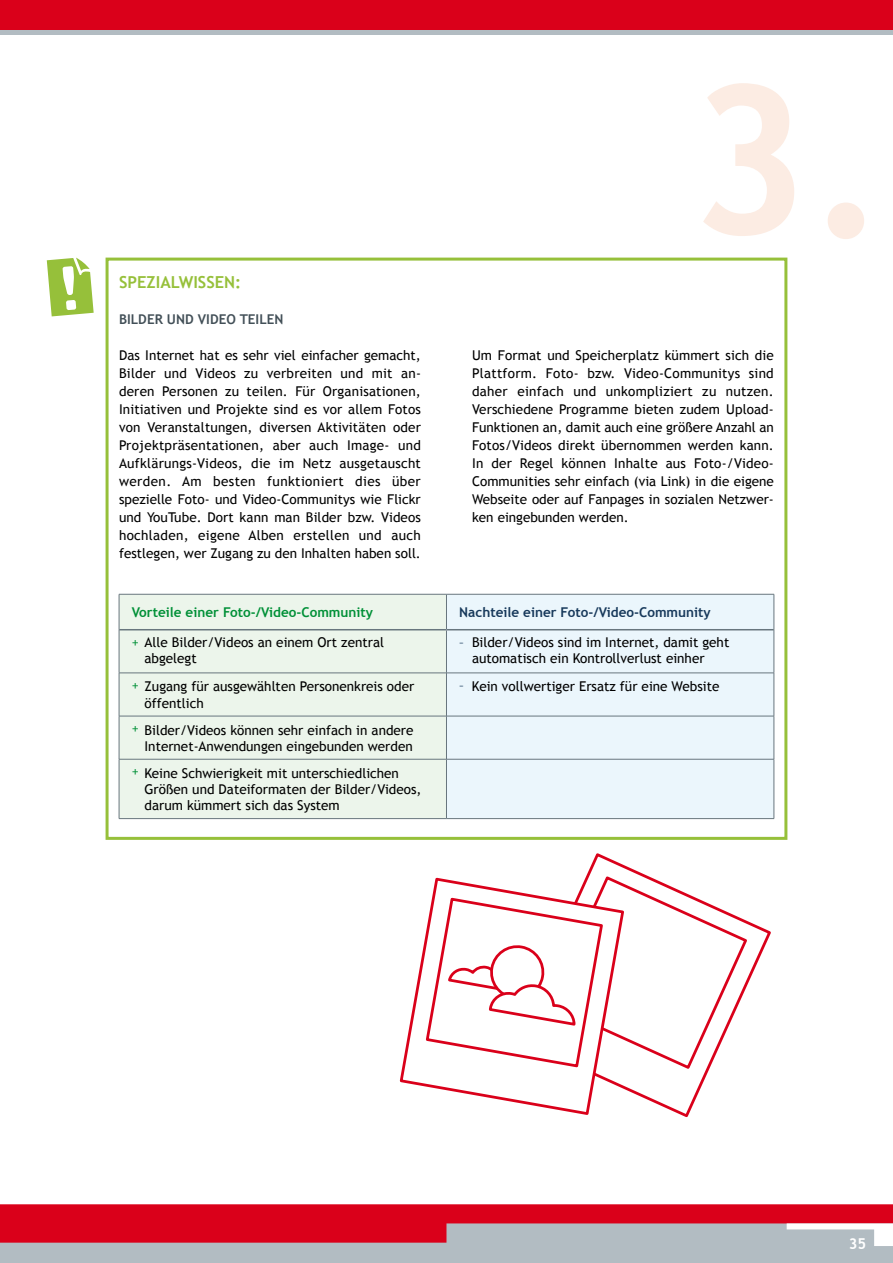
<style>
.page{position:relative;width:893px;height:1263px;background:#fff}
.page>*{position:absolute;margin:0;border:0;box-sizing:border-box;transform-origin:0 0}
.t1{font:700 207.15px "Trebuchet MS";color:#fcece3}
.t2{font:700 16.5px "Trebuchet MS";color:#96c03a}
.t3{font:700 15px "Trebuchet MS";color:#fff}
.t4{font:13.5px/18px "Trebuchet MS";color:#000}
.t5{font:700 13.5px "Trebuchet MS";color:#17395b}
.t6{font:700 13.5px "Trebuchet MS";color:#009037}
.t7{font:700 13.5px "Trebuchet MS";color:#435058}
.s1{color:#009037}
.s2{color:#17395b}
</style>
<div class="page">
<div style="left:106px;top:258px;width:681px;height:582px;border:3px solid #96c03a"></div>
<svg style="left:47px;top:258px;width:47px;height:58px"></svg>
<div style="left:120px;top:595px;width:326px;height:223px;background:#ecf5eb"></div>
<div style="left:447px;top:595px;width:327px;height:223px;background:#ebf6fc"></div>
<hr style="left:119px;top:594px;width:327px;height:1px;background:#68767e">
<hr style="left:119px;top:594px;width:1px;height:36px;background:#68767e">
<hr style="left:446px;top:594px;width:328px;height:1px;background:#68767e">
<hr style="left:446px;top:594px;width:1px;height:35px;background:#68767e">
<hr style="left:774px;top:594px;width:1px;height:36px;background:#68767e">
<hr style="left:119px;top:630px;width:1px;height:43px;background:#68767e">
<hr style="left:446px;top:630px;width:1px;height:43px;background:#68767e">
<hr style="left:774px;top:630px;width:1px;height:43px;background:#68767e">
<hr style="left:119px;top:673px;width:327px;height:1px;background:#68767e">
<hr style="left:119px;top:673px;width:1px;height:43px;background:#68767e">
<hr style="left:446px;top:673px;width:328px;height:1px;background:#68767e">
<hr style="left:446px;top:673px;width:1px;height:43px;background:#68767e">
<hr style="left:774px;top:673px;width:1px;height:43px;background:#68767e">
<hr style="left:119px;top:716px;width:327px;height:1px;background:#68767e">
<hr style="left:119px;top:716px;width:1px;height:43px;background:#68767e">
<hr style="left:446px;top:716px;width:328px;height:1px;background:#68767e">
<hr style="left:446px;top:716px;width:1px;height:43px;background:#68767e">
<hr style="left:774px;top:716px;width:1px;height:43px;background:#68767e">
<hr style="left:119px;top:759px;width:327px;height:1px;background:#68767e">
<hr style="left:119px;top:759px;width:1px;height:59px;background:#68767e">
<hr style="left:446px;top:759px;width:328px;height:1px;background:#68767e">
<hr style="left:446px;top:759px;width:1px;height:59px;background:#68767e">
<hr style="left:774px;top:759px;width:1px;height:59px;background:#68767e">
<hr style="left:119px;top:818px;width:327px;height:1px;background:#68767e">
<hr style="left:446px;top:818px;width:328px;height:1px;background:#68767e">
<hr style="left:119px;top:629px;width:327px;height:1px;background:#68767e">
<hr style="left:446px;top:629px;width:328px;height:1px;background:#68767e">
<svg style="left:587px;top:853px;width:184px;height:264px"></svg>
<svg style="left:399px;top:944px;width:227px;height:173px"></svg>
<svg style="left:424px;top:874px;width:325px;height:197px"></svg>
<div style="left:0;top:1220px;width:893px;height:43px;background:#b2bcc2"></div>
<div style="left:0;top:0;width:893px;height:30px;background:#da001a"></div>
<svg style="left:0;top:1204px;width:893px;height:42px"></svg>
<div style="left:0;top:30px;width:893px;height:5px;background:#b2bcc2"></div>
<h1 class="t1" style="left:689px;top:31px;width:199px">3.</h1>
<p class="t2" style="left:119px;top:272px;width:124px">SPEZIALWISSEN:</p>
<p class="t7" style="left:119px;top:311px;width:166px">BILDER UND VIDEO TEILEN</p>
<p class="t4" style="left:119px;top:346px;width:303px;text-align:justify">Das Internet hat es sehr viel einfacher gemacht, Bilder und Videos zu verbreiten und mit an&shy;deren Personen zu teilen. Für Organisationen, Initiativen und Projekte sind es vor allem Fotos von Veranstaltungen, diversen Aktivitäten oder Projektpräsentationen, aber auch Image- und Aufklärungs-Videos, die im Netz ausgetauscht werden. Am besten funktioniert dies über spezielle Foto- und Video-Communitys wie Flickr und YouTube. Dort kann man Bilder bzw. Videos hochladen, eigene Alben erstellen und auch festlegen, wer Zugang zu den Inhalten haben soll.</p>
<p class="t4" style="left:472px;top:346px;width:303px;text-align:justify">Um Format und Speicherplatz kümmert sich die Plattform. Foto- bzw. Video-Communitys sind daher einfach und unkompliziert zu nutzen.<br>Verschiedene Programme bieten zudem Upload-Funktionen an, damit auch eine größere Anzahl an Fotos/Videos direkt übernommen werden kann.<br>In der Regel können Inhalte aus Foto-/Video-Communities sehr einfach (via Link) in die eigene Webseite oder auf Fanpages in sozialen Netzwer&shy;ken eingebunden werden.</p>
<p class="t6" style="left:132px;top:604px;width:243px">Vorteile einer Foto-/Video-Community</p>
<p class="t5" style="left:459px;top:604px;width:253px">Nachteile einer Foto-/Video-Community</p>
<p class="t4" style="left:145px;top:634px;width:241px;line-height:16.2px;text-indent:-13px"><span class="s1">+</span> Alle Bilder/Videos an einem Ort zentral abgelegt</p>
<p class="t4" style="left:472px;top:635px;width:259px;line-height:16.2px;text-indent:-13px"><span class="s2">–</span> Bilder/Videos sind im Internet, damit geht automatisch ein Kontrollverlust einher</p>
<p class="t4" style="left:145px;top:679px;width:271px;line-height:16.2px;text-indent:-13px"><span class="s1">+</span> Zugang für ausgewählten Personenkreis oder öffentlich</p>
<p class="t4" style="left:459px;top:678px;width:262px"><span class="s2">–</span> Kein vollwertiger Ersatz für eine Website</p>
<p class="t4" style="left:132px;top:722px;width:283px;line-height:16.2px;text-align:right"><span class="s1">+</span> Bilder/Videos können sehr einfach in andere<br>Internet-Anwendungen eingebunden werden</p>
<p class="t4" style="left:145px;top:765px;width:278px;line-height:16.2px;text-indent:-13px"><span class="s1">+</span> Keine Schwierigkeit mit unterschiedlichen<br>Größen und Dateiformaten der Bilder/Videos, darum kümmert sich das System</p>
<p class="t3" style="left:849px;top:1234px;width:19px">35</p>
</div>
